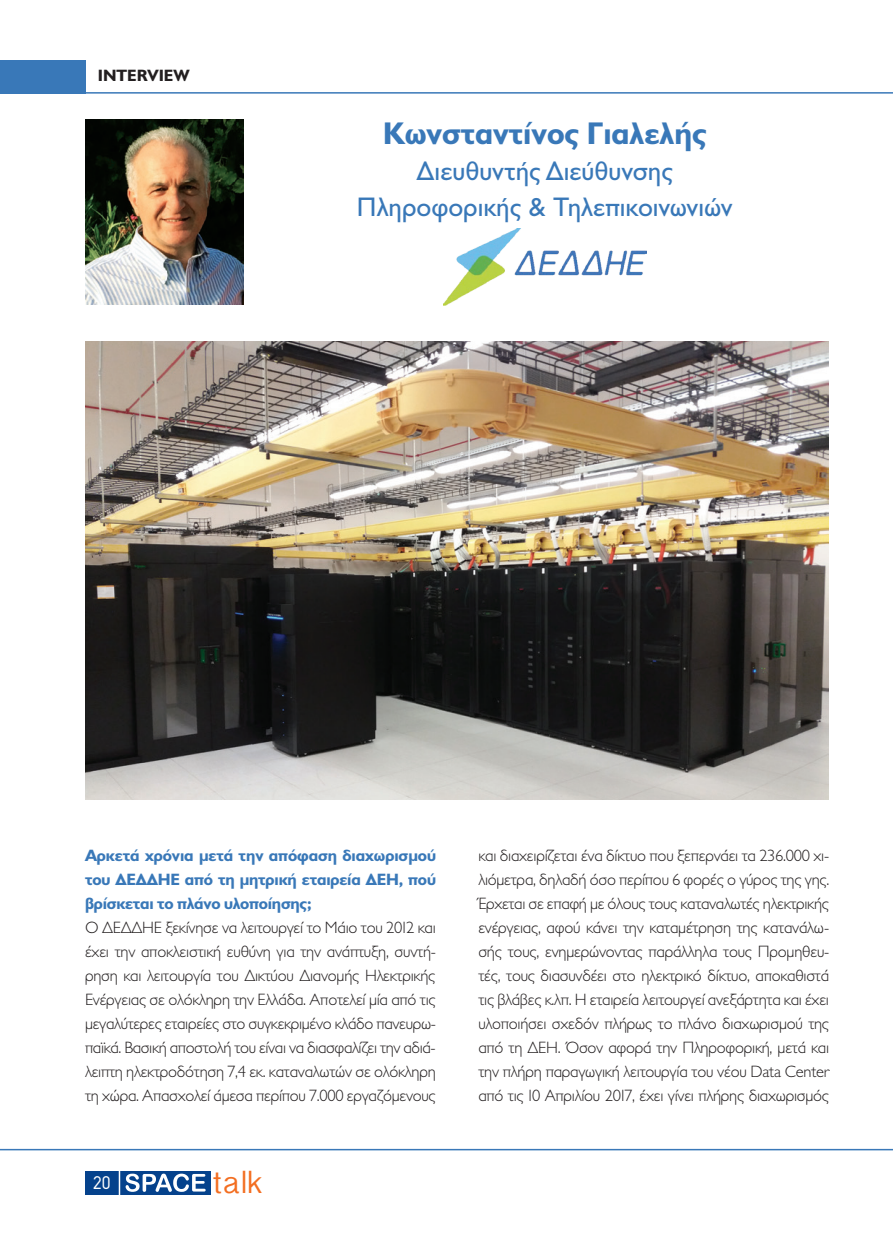
<style>
.page{position:relative;width:893px;height:1234px;background:#fff}
.page>*{position:absolute;margin:0;border:0;box-sizing:border-box;transform-origin:0 0}
.t1{font:700 31.5px "Gill Sans Hel";color:#3978b8}
.t2{font:27.9px "Bangla Sangam MN";color:#f36e21}
.t3{font:27px "Gill Sans Hel";color:#3978b8}
.t4{font:18px "CF Din";color:#fff}
.t5{font:300 16.5px/24px "Gill Sans Hel";letter-spacing:-.015em;color:#231f20;text-align:justify}
.t6{font:700 16.5px/24px "Gill Sans Hel";letter-spacing:-.015em;color:#3978b8;text-align:justify}
.t7{font:700 16.5px "Gill Sans Hel";color:#231f20}
</style>
<div class="page">
<div style="left:85px;top:1170px;width:125px;height:24px;background:#05428c"></div>
<svg style="left:126px;top:1173px;width:80px;height:18px"></svg>
<svg style="left:119px;top:1170px;width:1px;height:24px"></svg>
<div style="left:0;top:60px;width:85px;height:34px;background:#3978b8"></div>
<hr style="left:0;top:92px;width:893px;height:2px;background:#3978b8">
<hr style="left:0;top:1148px;width:893px;height:2px;background:#3978b8">
<img style="left:86px;top:119px;width:157px;height:185px">
<img style="left:85px;top:341px;width:743px;height:458px">
<img style="left:443px;top:228px;width:204px;height:77px">
<p class="t7" style="left:98px;top:67px;width:93px">INTERVIEW</p>
<p class="t1" style="left:383px;top:118px;width:326px">Κωνσταντίνος Γιαλελής</p>
<p class="t3" style="left:417px;top:157px;width:258px">∆ιευθυντής ∆ιεύθυνσης</p>
<p class="t3" style="left:357px;top:193px;width:377px">Πληροφορικής &amp; Τηλεπικοινωνιών</p>
<p class="t6" style="left:85px;top:843px;width:352px">Αρκετά χρόνια μετά την απόφαση διαχωρισμού του ΔΕΔΔΗΕ από τη μητρική εταιρεία ΔΕΗ, πού βρίσκεται το πλάνο υλοποίησης;</p>
<p class="t5" style="left:85px;top:915px;width:352px">Ο ΔΕΔΔΗΕ ξεκίνησε να λειτουργεί το Μάιο του 2012 και έχει την αποκλειστική ευθύνη για την ανάπτυξη, συντή&shy;ρηση και λειτουργία του Δικτύου Διανομής Ηλεκτρικής Ενέργειας σε ολόκληρη την Ελλάδα. Αποτελεί μία από τις μεγαλύτερες εταιρείες στο συγκεκριμένο κλάδο πανευρω&shy;παϊκά. Βασική αποστολή του είναι να διασφαλίζει την αδιά&shy;λειπτη ηλεκτροδότηση 7,4 εκ. καταναλωτών σε ολόκληρη τη χώρα. Απασχολεί άμεσα περίπου 7.000 εργαζόμενους</p>
<p class="t4" style="left:93px;top:1172px;width:19px">20</p>
<h2 class="t2" style="left:213px;top:1162px;width:52px">talk</h2>
<p class="t5" style="left:478px;top:843px;width:353px">και διαχειρίζεται ένα δίκτυο που ξεπερνάει τα 236.000 χι&shy;λιόμετρα, δηλαδή όσο περίπου 6 φορές ο γύρος της γης.<br>Έρχεται σε επαφή με όλους τους καταναλωτές ηλεκτρικής ενέργειας, αφού κάνει την καταμέτρηση της κατανάλω&shy;σής τους, ενημερώνοντας παράλληλα τους Προμηθευ&shy;τές, τους διασυνδέει στο ηλεκτρικό δίκτυο, αποκαθιστά τις βλάβες κ.λπ. Η εταιρεία λειτουργεί ανεξάρτητα και έχει υλοποιήσει σχεδόν πλήρως το πλάνο διαχωρισμού της από τη ΔΕΗ. Όσον αφορά την Πληροφορική, μετά και την πλήρη παραγωγική λειτουργία του νέου Data Center από τις 10 Απριλίου 2017, έχει γίνει πλήρης διαχωρισμός</p>
</div>
